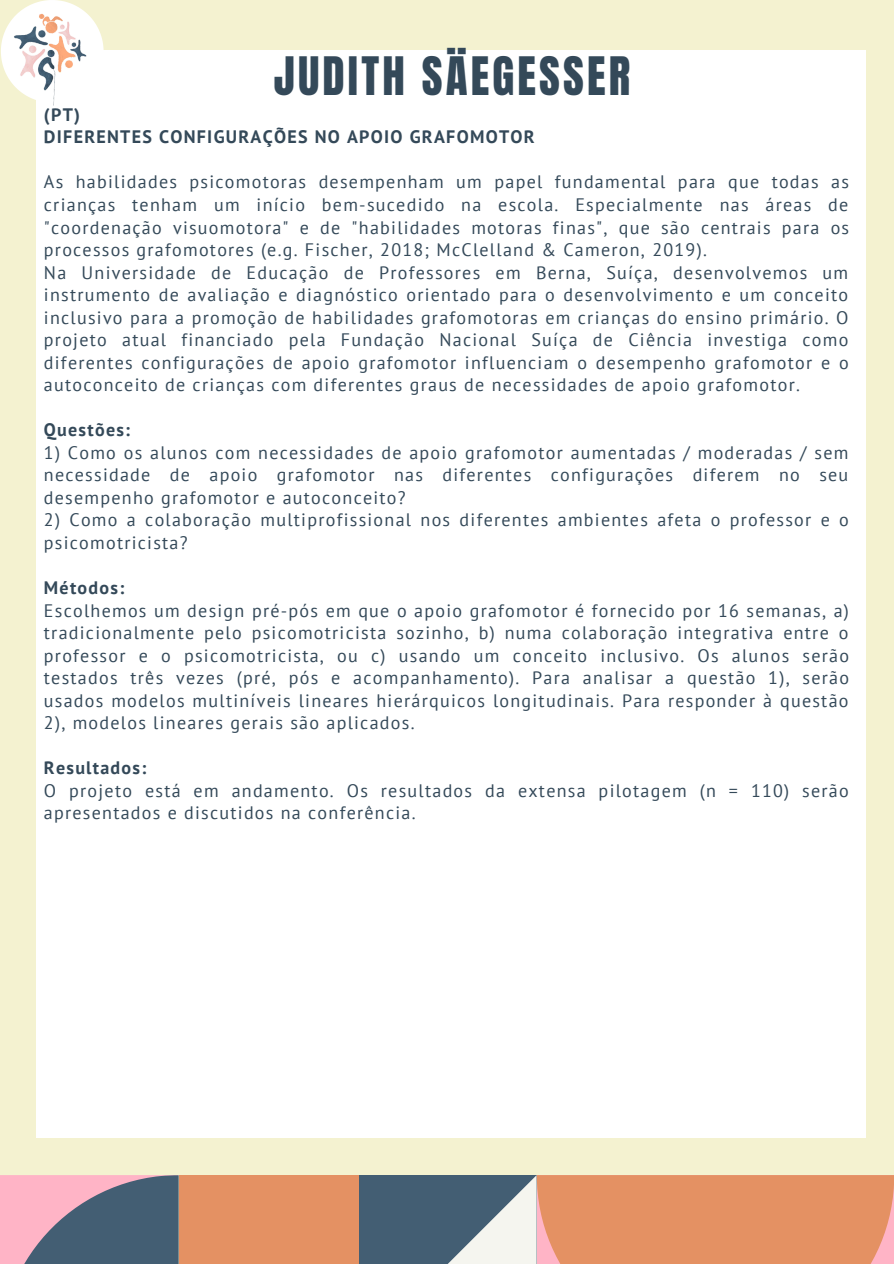
<style>
.page{position:relative;width:894px;height:1264px;background:#fff}
.page>*{position:absolute;margin:0;border:0;box-sizing:border-box;transform-origin:0 0}
.t1{font:45px "Anton";letter-spacing:.07em;color:#344959}
.t2{font:18px/22.5px "PT Sans";letter-spacing:.07em;color:#344959;text-align:justify}
.t3{font:700 18px "PT Sans";letter-spacing:.07em;color:#344959}
</style>
<div class="page">
<div style="left:0;top:0;width:893px;height:1263px;background:#f4f2d0"></div>
<div style="left:37px;top:50px;width:828px;height:1086px;background:#fff"></div>
<svg style="left:358px;top:1175px;width:535px;height:88px;background:#bd8d75"></svg>
<div style="left:179px;top:1175px;width:179px;height:88px;background:#e49163"></div>
<svg style="left:0;top:1175px;width:179px;height:88px;background:#8c7f93"></svg>
<svg style="left:94px;top:22px;width:10px;height:28px"></svg>
<img style="left:1px;top:0;width:93px;height:116px">
<p class="t1" style="left:274px;top:44px;width:358px">JUDITH SÄEGESSER</p>
<p class="t3" style="left:44px;top:102px;width:38px">(PT)</p>
<p class="t3" style="left:44px;top:125px;width:492px">DIFERENTES CONFIGURAÇÕES NO APOIO GRAFOMOTOR</p>
<p class="t2" style="left:44px;top:170px;width:806px">As habilidades psicomotoras desempenham um papel fundamental para que todas as crianças tenham um início bem-sucedido na escola. Especialmente nas áreas de "coordenação visuomotora" e de "habilidades motoras finas", que são centrais para os processos grafomotores (e.g. Fischer, 2018; McClelland &amp; Cameron, 2019).</p>
<p class="t2" style="left:44px;top:261px;width:806px">Na Universidade de Educação de Professores em Berna, Suíça, desenvolvemos um instrumento de avaliação e diagnóstico orientado para o desenvolvimento e um conceito inclusivo para a promoção de habilidades grafomotoras em crianças do ensino primário. O projeto atual financiado pela Fundação Nacional Suíça de Ciência investiga como diferentes configurações de apoio grafomotor influenciam o desempenho grafomotor e o autoconceito de crianças com diferentes graus de necessidades de apoio grafomotor.</p>
<p class="t3" style="left:44px;top:418px;width:88px">Questões:</p>
<p class="t2" style="left:44px;top:441px;width:805px">1) Como os alunos com necessidades de apoio grafomotor aumentadas / moderadas / sem necessidade de apoio grafomotor nas diferentes configurações diferem no seu desempenho grafomotor e autoconceito?</p>
<p class="t2" style="left:44px;top:508px;width:806px">2) Como a colaboração multiprofissional nos diferentes ambientes afeta o professor e o psicomotricista?</p>
<p class="t3" style="left:44px;top:575px;width:82px">Métodos:</p>
<p class="t2" style="left:44px;top:598px;width:806px">Escolhemos um design pré-pós em que o apoio grafomotor é fornecido por 16 semanas, a) tradicionalmente pelo psicomotricista sozinho, b) numa colaboração integrativa entre o professor e o psicomotricista, ou c) usando um conceito inclusivo. Os alunos serão testados três vezes (pré, pós e acompanhamento). Para analisar a questão 1), serão usados modelos multiníveis lineares hierárquicos longitudinais. Para responder à questão 2), modelos lineares gerais são aplicados.</p>
<p class="t3" style="left:44px;top:756px;width:104px">Resultados:</p>
<p class="t2" style="left:44px;top:778px;width:806px">O projeto está em andamento. Os resultados da extensa pilotagem (n = 110) serão apresentados e discutidos na conferência.</p>
</div>
